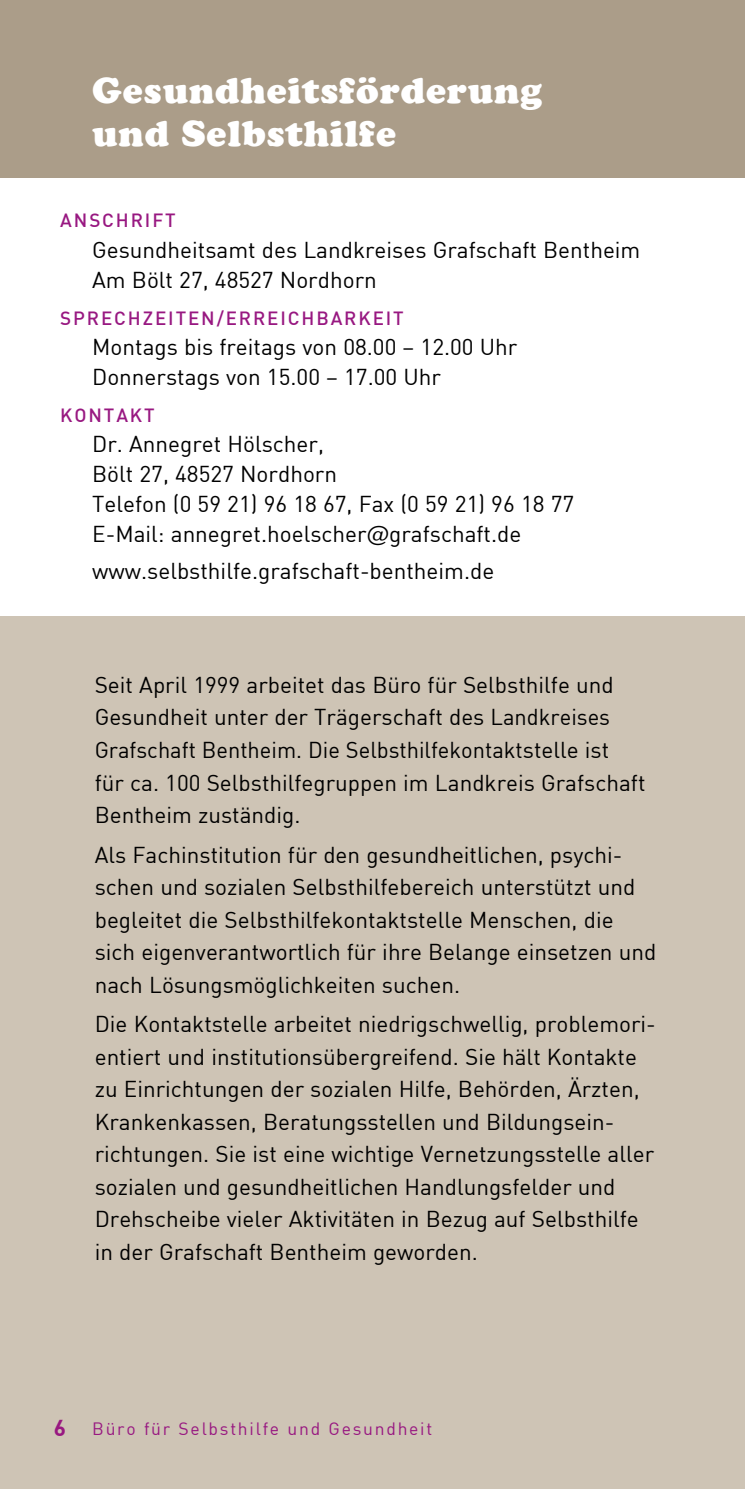
<style>
.page{position:relative;width:745px;height:1489px;background:#fff}
.page>*{position:absolute;margin:0;border:0;box-sizing:border-box;transform-origin:0 0}
.t1{font:900 37.5px/42.5px "Cooper";letter-spacing:.025em;color:#fff}
.t2{font:22.5px/32.5px "DIN";color:#000}
.t3{font:500 18.75px "DIN";letter-spacing:.1em;color:#981881}
.t4{font:17.5px "DIN";letter-spacing:.1em;color:#981881}
.s1{font-family:"Humanist 777 BT Roman B"}
.s2{font-weight:700;font-size:22.5px}
</style>
<div class="page">
<div style="left:0;top:617px;width:744px;height:871px;background:#cec4b5"></div>
<div style="left:0;top:0;width:744px;height:177px;background:#ab9d89"></div>
<h1 class="t1" style="left:92px;top:69px;width:451px">Gesundheitsförderung und Selbsthilfe</h1>
<p class="t3" style="left:60px;top:212px;width:117px">ANSCHRIFT</p>
<p class="t2" style="left:92px;top:236px;width:549px;line-height:30px">Gesundheitsamt des Landkreises Grafschaft Bentheim<br>Am Bölt 27, 48527 Nordhorn</p>
<p class="t3" style="left:60px;top:309px;width:345px">SPRECHZEITEN/ERREICHBARKEIT</p>
<p class="t2" style="left:92px;top:333px;width:426px;line-height:30px">Montags bis freitags von 08.00 – 12.00 Uhr<br>Donnerstags von 15.00 – 17.00 Uhr</p>
<p class="t3" style="left:60px;top:406px;width:96px">KONTAKT</p>
<p class="t2" style="left:92px;top:430px;width:483px;line-height:30px">Dr. Annegret Hölscher,<br>Bölt 27, 48527 Nordhorn<br>Telefon (0 59 21) 96 18 67, Fax (0 59 21) 96 18 77<br>E-Mail: annegret.hoelscher<span class="s1">@</span>grafschaft.de</p>
<p class="t2" style="left:92px;top:556px;width:403px">www.selbsthilfe.grafschaft-bentheim.de</p>
<p class="t2" style="left:95px;top:670px;width:552px">Seit April 1999 arbeitet das Büro für Selbsthilfe und Gesundheit unter der Trägerschaft des Landkreises Grafschaft Bentheim. Die Selbsthilfekontaktstelle ist<br>für ca. 100 Selbsthilfegruppen im Landkreis Grafschaft Bentheim zuständig.</p>
<p class="t2" style="left:95px;top:839px;width:562px">Als Fachinstitution für den gesundheitlichen, psychi&shy;schen und sozialen Selbsthilfebereich unterstützt und begleitet die Selbsthilfekontaktstelle Menschen, die sich eigenverantwortlich für ihre Belange einsetzen und nach Lösungsmöglichkeiten suchen.</p>
<p class="t2" style="left:95px;top:1009px;width:562px">Die Kontaktstelle arbeitet niedrigschwellig, problemori&shy;entiert und institutionsübergreifend. Sie hält Kontakte zu Einrichtungen der sozialen Hilfe, Behörden, Ärzten, Krankenkassen, Beratungsstellen und Bildungsein&shy;richtungen. Sie ist eine wichtige Vernetzungsstelle aller sozialen und gesundheitlichen Handlungsfelder und Drehscheibe vieler Aktivitäten in Bezug auf Selbsthilfe in der Grafschaft Bentheim geworden.</p>
<p class="t4" style="left:54px;top:1421px;width:379px"><span class="s2">6</span> Büro für Selbsthilfe und Gesundheit</p>
</div>
